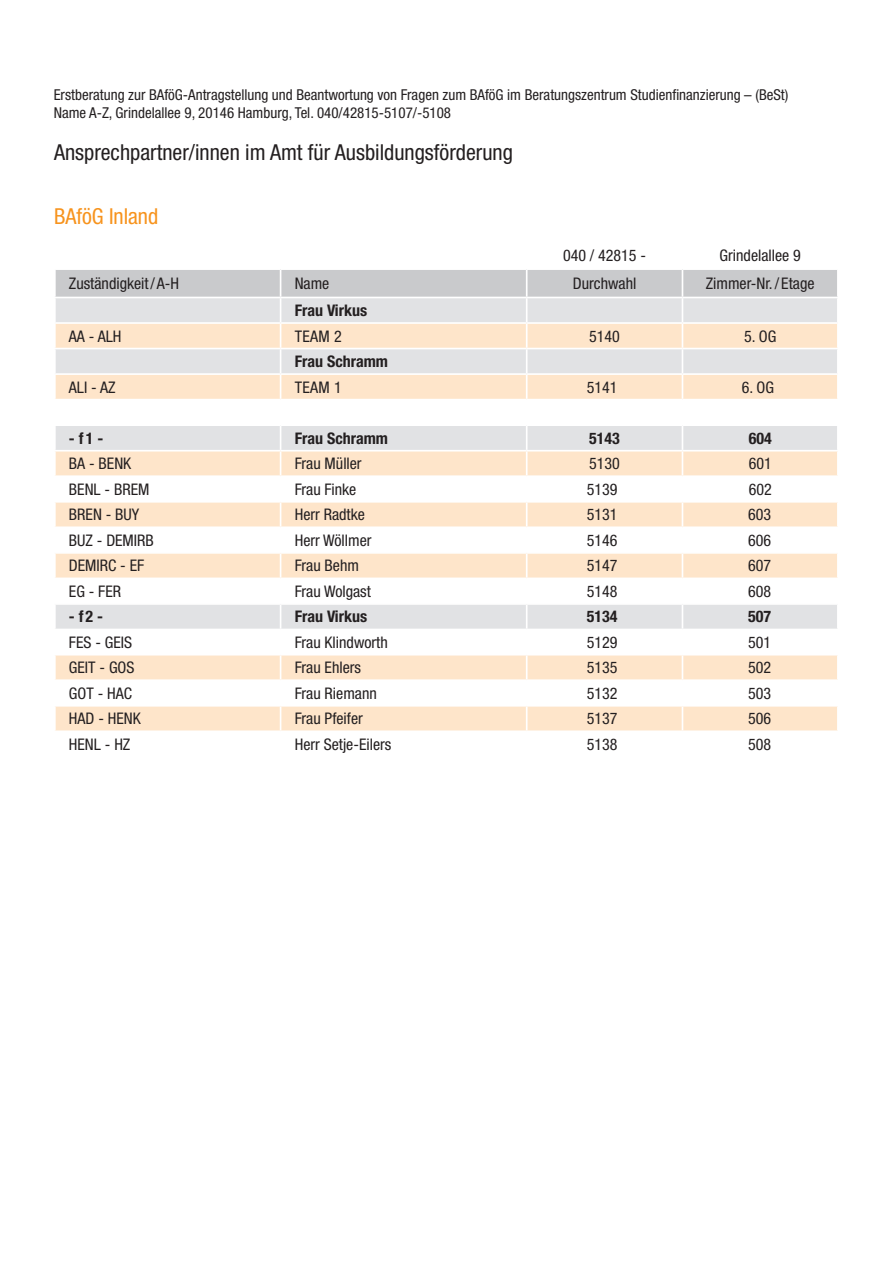
<style>
.page{position:relative;width:893px;height:1263px;background:#fff}
.page>*{position:absolute;margin:0;border:0;box-sizing:border-box;transform-origin:0 0}
.t1{font:condensed 22.05px "Helvetica Neue LT Pro";color:#231f20}
.t2{font:condensed 22.05px "Helvetica Neue LT Pro";color:#f7931d}
.t3{font:condensed 16.05px "Helvetica Neue LT Pro";color:#231f20}
.t4{font:700 condensed 16.05px "Helvetica Neue LT Pro";color:#231f20}
.t5{font:condensed 15px/18px "Helvetica Neue LT Pro";color:#231f20}
</style>
<div class="page">
<svg style="left:55px;top:269px;width:783px;height:462px"></svg>
<p class="t5" style="left:54px;top:85px;width:736px">Erstberatung zur BAföG-Antragstellung und Beantwortung von Fragen zum BAföG im Beratungszentrum Studienfinanzierung – (BeSt)<br>Name A-Z, Grindelallee 9, 20146 Hamburg, Tel. 040/42815-5107/-5108</p>
<h1 class="t1" style="left:54px;top:139px;width:460px">Ansprechpartner/innen im Amt für Ausbildungsförderung</h1>
<h1 class="t2" style="left:54px;top:204px;width:106px">BAföG Inland</h1>
<p class="t3" style="left:563px;top:245px;width:85px">040 / 42815 -</p>
<p class="t3" style="left:720px;top:245px;width:83px">Grindelallee 9</p>
<p class="t3" style="left:69px;top:274px;width:112px">Zuständigkeit/ A-H</p>
<p class="t3" style="left:295px;top:274px;width:36px">Name</p>
<p class="t3" style="left:573px;top:274px;width:65px">Durchwahl</p>
<p class="t3" style="left:706px;top:274px;width:110px">Zimmer-Nr. / Etage</p>
<p class="t4" style="left:295px;top:301px;width:74px">Frau Virkus</p>
<p class="t3" style="left:69px;top:326px;width:54px">AA - ALH</p>
<p class="t3" style="left:295px;top:326px;width:49px">TEAM 2</p>
<p class="t3" style="left:589px;top:326px;width:32px">5140</p>
<p class="t3" style="left:744px;top:326px;width:34px">5. OG</p>
<p class="t4" style="left:295px;top:352px;width:95px">Frau Schramm</p>
<p class="t3" style="left:69px;top:377px;width:48px">ALI - AZ</p>
<p class="t3" style="left:295px;top:377px;width:49px">TEAM 1</p>
<p class="t3" style="left:587px;top:377px;width:32px">5141</p>
<p class="t3" style="left:742px;top:377px;width:34px">6. OG</p>
<p class="t4" style="left:69px;top:428px;width:36px">- f 1 -</p>
<p class="t4" style="left:295px;top:428px;width:95px">Frau Schramm</p>
<p class="t4" style="left:589px;top:428px;width:32px">5143</p>
<p class="t4" style="left:749px;top:428px;width:25px">604</p>
<p class="t3" style="left:69px;top:454px;width:64px">BA - BENK</p>
<p class="t3" style="left:295px;top:454px;width:68px">Frau Müller</p>
<p class="t3" style="left:589px;top:454px;width:32px">5130</p>
<p class="t3" style="left:749px;top:454px;width:25px">601</p>
<p class="t3" style="left:69px;top:480px;width:82px">BENL - BREM</p>
<p class="t3" style="left:295px;top:480px;width:63px">Frau Finke</p>
<p class="t3" style="left:587px;top:480px;width:32px">5139</p>
<p class="t3" style="left:749px;top:480px;width:25px">602</p>
<p class="t3" style="left:69px;top:505px;width:72px">BREN - BUY</p>
<p class="t3" style="left:295px;top:505px;width:72px">Herr Radtke</p>
<p class="t3" style="left:587px;top:505px;width:32px">5131</p>
<p class="t3" style="left:748px;top:505px;width:25px">603</p>
<p class="t3" style="left:69px;top:531px;width:86px">BUZ - DEMIRB</p>
<p class="t3" style="left:295px;top:531px;width:78px">Herr Wöllmer</p>
<p class="t3" style="left:587px;top:531px;width:32px">5146</p>
<p class="t3" style="left:748px;top:531px;width:25px">606</p>
<p class="t3" style="left:69px;top:556px;width:77px">DEMIRC - EF</p>
<p class="t3" style="left:295px;top:556px;width:66px">Frau Behm</p>
<p class="t3" style="left:587px;top:556px;width:32px">5147</p>
<p class="t3" style="left:748px;top:556px;width:25px">607</p>
<p class="t3" style="left:69px;top:582px;width:54px">EG - FER</p>
<p class="t3" style="left:295px;top:582px;width:78px">Frau Wolgast</p>
<p class="t3" style="left:587px;top:582px;width:32px">5148</p>
<p class="t3" style="left:748px;top:582px;width:25px">608</p>
<p class="t4" style="left:69px;top:607px;width:36px">- f 2 -</p>
<p class="t4" style="left:295px;top:607px;width:74px">Frau Virkus</p>
<p class="t4" style="left:587px;top:607px;width:32px">5134</p>
<p class="t4" style="left:748px;top:607px;width:25px">507</p>
<p class="t3" style="left:69px;top:633px;width:65px">FES - GEIS</p>
<p class="t3" style="left:295px;top:633px;width:95px">Frau Klindworth</p>
<p class="t3" style="left:587px;top:633px;width:32px">5129</p>
<p class="t3" style="left:748px;top:633px;width:25px">501</p>
<p class="t3" style="left:69px;top:658px;width:67px">GEIT - GOS</p>
<p class="t3" style="left:295px;top:658px;width:68px">Frau Ehlers</p>
<p class="t3" style="left:587px;top:658px;width:32px">5135</p>
<p class="t3" style="left:748px;top:658px;width:25px">502</p>
<p class="t3" style="left:69px;top:683px;width:65px">GOT - HAC</p>
<p class="t3" style="left:295px;top:683px;width:84px">Frau Riemann</p>
<p class="t3" style="left:587px;top:683px;width:32px">5132</p>
<p class="t3" style="left:748px;top:683px;width:25px">503</p>
<p class="t3" style="left:69px;top:709px;width:73px">HAD - HENK</p>
<p class="t3" style="left:295px;top:709px;width:70px">Frau Pfeifer</p>
<p class="t3" style="left:587px;top:709px;width:32px">5137</p>
<p class="t3" style="left:748px;top:709px;width:25px">506</p>
<p class="t3" style="left:69px;top:734px;width:63px">HENL - HZ</p>
<p class="t3" style="left:295px;top:734px;width:98px">Herr Setje-Eilers</p>
<p class="t3" style="left:587px;top:734px;width:32px">5138</p>
<p class="t3" style="left:748px;top:734px;width:25px">508</p>
</div>
